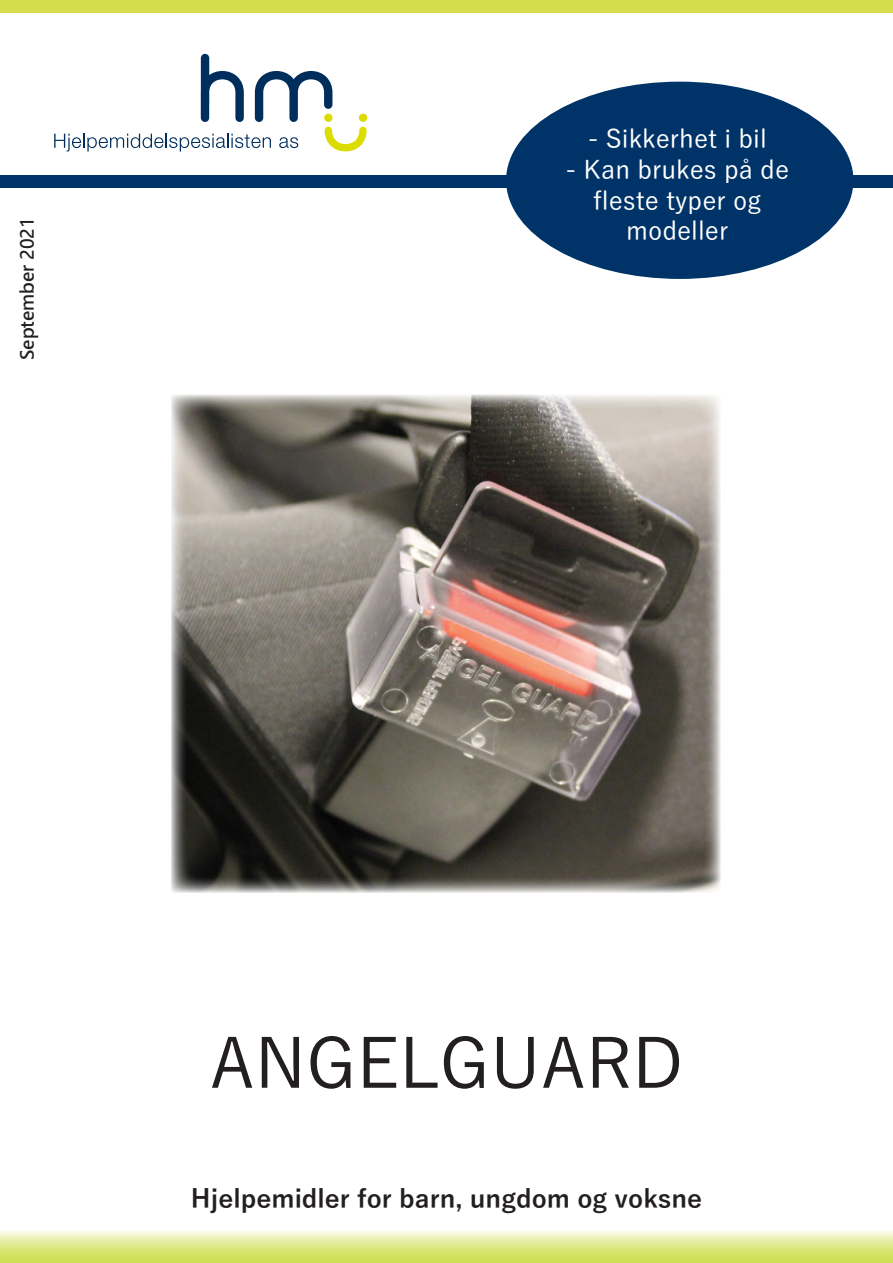
<style>
.page{position:relative;width:893px;height:1263px;background:#fff}
.page>*{position:absolute;margin:0;border:0;box-sizing:border-box;transform-origin:0 0}
.t1{font:500 69px "Yu Gothic";color:#231f20}
.t2{font:500 25.5px "Yu Gothic";color:#fff}
.t3{font:700 25.5px "Yu Gothic";color:#231f20}
.t4{font:18px "Microsoft Jheng Hei UI Bold";color:#231f20}
</style>
<div class="page">
<div style="left:0;top:0;width:893px;height:13px;background:#d4dd4c"></div>
<div style="left:0;top:175px;width:893px;height:13px;background:#003367"></div>
<svg style="left:54px;top:54px;width:313px;height:98px"></svg>
<div style="left:359px;top:114px;width:8px;height:8px;background:#dbdc00;border-radius:50%"></div>
<div style="left:324px;top:114px;width:8px;height:8px;background:#dbdc00;border-radius:50%"></div>
<svg style="left:0;top:1231px;width:893px;height:32px;background:#dfe98d"></svg>
<div style="left:506px;top:82px;width:347px;height:197px;background:#003367;border-radius:50%"></div>
<img style="left:171px;top:395px;width:550px;height:497px">
<p class="t4" style="left:16px;top:360px;width:145px;rotate:-90deg">September 2021</p>
<p class="t2" style="left:588px;top:115px;width:181px">- Sikkerhet i bil</p>
<p class="t2" style="left:565px;top:146px;width:225px">- Kan brukes på de</p>
<p class="t2" style="left:593px;top:177px;width:170px">fleste typer og</p>
<p class="t2" style="left:626px;top:207px;width:104px">modeller</p>
<p class="t1" style="left:210px;top:1000px;width:475px">ANGELGUARD</p>
<p class="t3" style="left:191px;top:1184px;width:513px">Hjelpemidler for barn, ungdom og voksne</p>
</div>
